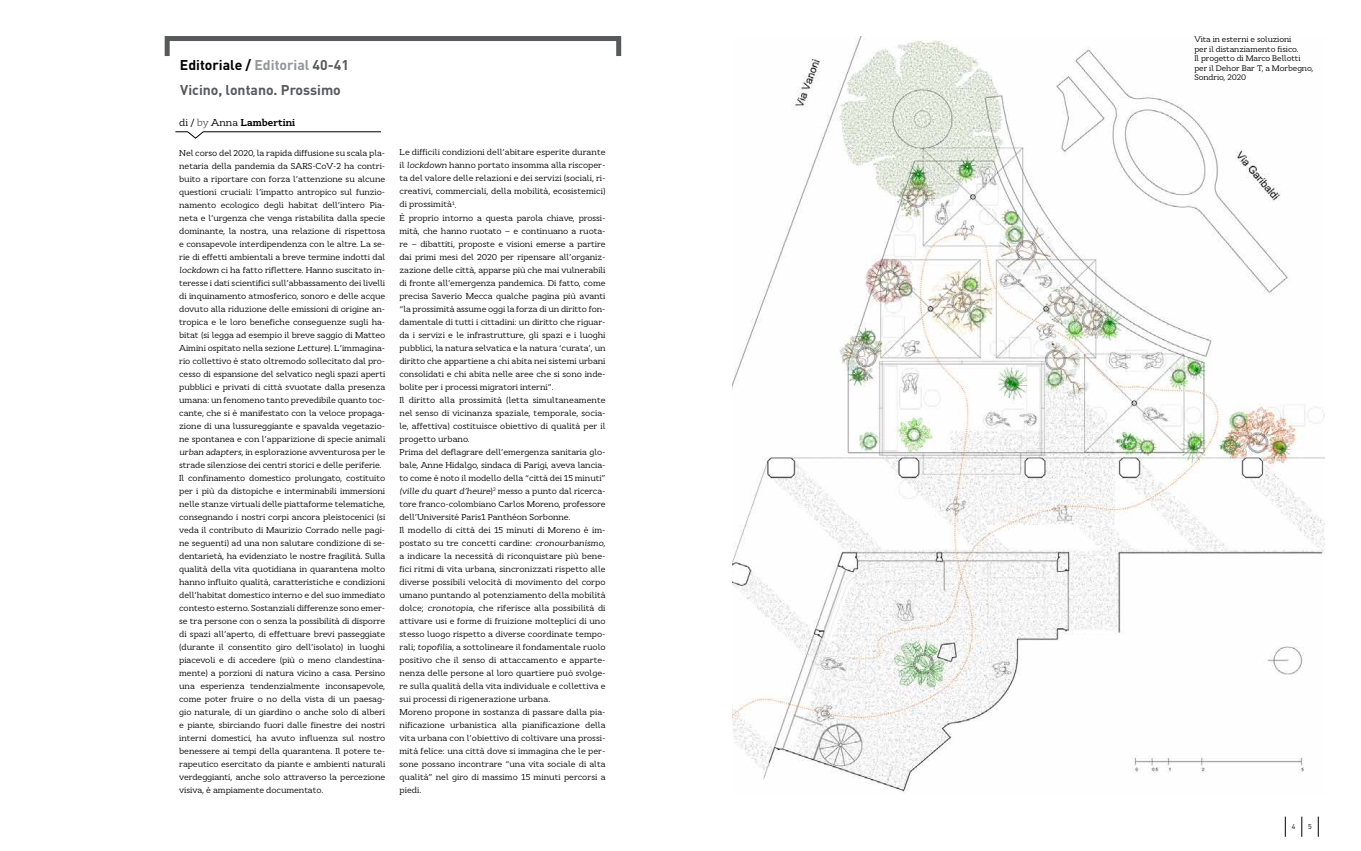
<style>
.page{position:relative;width:1361px;height:851px;background:#fff}
.page>*{position:absolute;margin:0;border:0;box-sizing:border-box;transform-origin:0 0}
.t1{font:700 14px/25.7px "DINOT";color:#58595b}
.t2{font:700 10px "Cyntho Slab Pro";color:#000}
.t3{font:8.5px/13px "Cyntho Slab Pro";letter-spacing:-.01em;color:#000}
.t4{font:8px/9.6px "Cyntho Slab Pro";letter-spacing:-.01em;color:#000}
.t5{font:7px "DINOT";color:#000}
.s1{color:#000}
.s2{color:#939598}
.s3{font-weight:400}
.s4{font-weight:400;color:#58595b}
.s5{font-style:italic}
</style>
<div class="page">
<svg style="left:1285px;top:816px;width:1px;height:20px"></svg>
<svg style="left:1301px;top:816px;width:1px;height:20px"></svg>
<svg style="left:1318px;top:816px;width:1px;height:20px"></svg>
<div style="left:165px;top:36px;width:456px;height:23px;border:5px solid #58595b"></div>
<svg style="left:175px;top:131px;width:206px;height:7px"></svg>
<img style="left:732px;top:36px;width:593px;height:756px">
<h1 class="t1" style="left:180px;top:51px;width:171px"><span class="s1">Editoriale /</span> <span class="s2">Editorial</span> 40-41<br>Vicino, lontano. Prossimo</h1>
<p class="t2" style="left:179px;top:116px;width:117px"><span class="s3">di /</span> <span class="s4">by</span> <span class="s3">Anna</span> Lambertini</p>
<p class="t3" style="left:179px;top:146px;width:208px">Nel corso del 2020, la rapida diffusione su scala pla&shy;netaria della pandemia da SARS-CoV-2 ha contri&shy;buito a riportare con forza l’attenzione su alcune questioni cruciali: l’impatto antropico sul funzio&shy;namento ecologico degli habitat dell’intero Pia&shy;neta e l’urgenza che venga ristabilita dalla specie dominante, la nostra, una relazione di rispettosa e consapevole interdipendenza con le altre. La se&shy;rie di effetti ambientali a breve termine indotti dal <span class="s5">lockdown</span> ci ha fatto riflettere. Hanno suscitato in&shy;teresse i dati scientifici sull’abbassamento dei livelli di inquinamento atmosferico, sonoro e delle acque dovuto alla riduzione delle emissioni di origine an&shy;tropica e le loro benefiche conseguenze sugli ha&shy;bitat (si legga ad esempio il breve saggio di Matteo Aimini ospitato nella sezione <span class="s5">Letture</span>). L’immagina&shy;rio collettivo è stato oltremodo sollecitato dal pro&shy;cesso di espansione del selvatico negli spazi aperti pubblici e privati di città svuotate dalla presenza umana: un fenomeno tanto prevedibile quanto toc&shy;cante, che si è manifestato con la veloce propaga&shy;zione di una lussureggiante e spavalda vegetazio&shy;ne spontanea e con l’apparizione di specie animali <span class="s5">urban adapters,</span> in esplorazione avventurosa per le strade silenziose dei centri storici e delle periferie.<br>Il confinamento domestico prolungato, costituito per i più da distopiche e interminabili immersioni nelle stanze virtuali delle piattaforme telematiche, consegnando i nostri corpi ancora pleistocenici (si veda il contributo di Maurizio Corrado nelle pagi&shy;ne seguenti) ad una non salutare condizione di se&shy;dentarietà, ha evidenziato le nostre fragilità. Sulla qualità della vita quotidiana in quarantena molto hanno influito qualità, caratteristiche e condizioni dell’habitat domestico interno e del suo immediato contesto esterno. Sostanziali differenze sono emer&shy;se tra persone con o senza la possibilità di disporre di spazi all’aperto, di effettuare brevi passeggiate (durante il consentito giro dell’isolato) in luoghi piacevoli e di accedere (più o meno clandestina&shy;mente) a porzioni di natura vicino a casa. Persino una esperienza tendenzialmente inconsapevole, come poter fruire o no della vista di un paesag&shy;gio naturale, di un giardino o anche solo di alberi e piante, sbirciando fuori dalle finestre dei nostri interni domestici, ha avuto influenza sul nostro benessere ai tempi della quarantena. Il potere te&shy;rapeutico esercitato da piante e ambienti naturali verdeggianti, anche solo attraverso la percezione visiva, è ampiamente documentato.</p>
<p class="t3" style="left:399px;top:146px;width:208px">Le difficili condizioni dell’abitare esperite durante il <span class="s5">lockdown</span> hanno portato insomma alla riscoper&shy;ta del valore delle relazioni e dei servizi (sociali, ri&shy;creativi, commerciali, della mobilità, ecosistemici) di prossimità<sup>1</sup>.<br>È proprio intorno a questa parola chiave, prossi&shy;mità, che hanno ruotato – e continuano a ruota&shy;re – dibattiti, proposte e visioni emerse a partire dai primi mesi del 2020 per ripensare all’organiz&shy;zazione delle città, apparse più che mai vulnerabili di fronte all’emergenza pandemica. Di fatto, come precisa Saverio Mecca qualche pagina più avanti “la prossimità assume oggi la forza di un diritto fon&shy;damentale di tutti i cittadini: un diritto che riguar&shy;da i servizi e le infrastrutture, gli spazi e i luoghi pubblici, la natura selvatica e la natura ‘curata’, un diritto che appartiene a chi abita nei sistemi urbani consolidati e chi abita nelle aree che si sono inde&shy;bolite per i processi migratori interni”.<br>Il diritto alla prossimità (letta simultaneamente nel senso di vicinanza spaziale, temporale, socia&shy;le, affettiva) costituisce obiettivo di qualità per il progetto urbano.<br>Prima del deflagrare dell’emergenza sanitaria glo&shy;bale, Anne Hidalgo, sindaca di Parigi, aveva lancia&shy;to come è noto il modello della “città dei 15 minuti” <span class="s5">(ville du quart d’heure</span>)<sup>2</sup> messo a punto dal ricerca&shy;tore franco-colombiano Carlos Moreno, professore dell’Université Paris1 Panthéon Sorbonne.<br>Il modello di città dei 15 minuti di Moreno è im&shy;postato su tre concetti cardine: <span class="s5">cronourbanismo</span>, a indicare la necessità di riconquistare più bene&shy;fici ritmi di vita urbana, sincronizzati rispetto alle diverse possibili velocità di movimento del corpo umano puntando al potenziamento della mobilità dolce; <span class="s5">cronotopia</span>, che riferisce alla possibilità di attivare usi e forme di fruizione molteplici di uno stesso luogo rispetto a diverse coordinate tempo&shy;rali; <span class="s5">topofilia</span>, a sottolineare il fondamentale ruolo positivo che il senso di attaccamento e apparte&shy;nenza delle persone al loro quartiere può svolge&shy;re sulla qualità della vita individuale e collettiva e sui processi di rigenerazione urbana.<br>Moreno propone in sostanza di passare dalla pia&shy;nificazione urbanistica alla pianificazione della vita urbana con l’obiettivo di coltivare una prossi&shy;mità felice: una città dove si immagina che le per&shy;sone possano incontrare “una vita sociale di alta qualità” nel giro di massimo 15 minuti percorsi a piedi.</p>
<p class="t4" style="left:1194px;top:34px;width:121px">Vita in esterni e soluzioni<br>per il distanziamento fisico.<br>Il progetto di Marco Bellotti per il Dehor Bar T, a Morbegno,<br>Sondrio, 2020</p>
<p class="t5" style="left:1291px;top:822px;width:5px">4</p>
<p class="t5" style="left:1308px;top:822px;width:5px">5</p>
</div>
